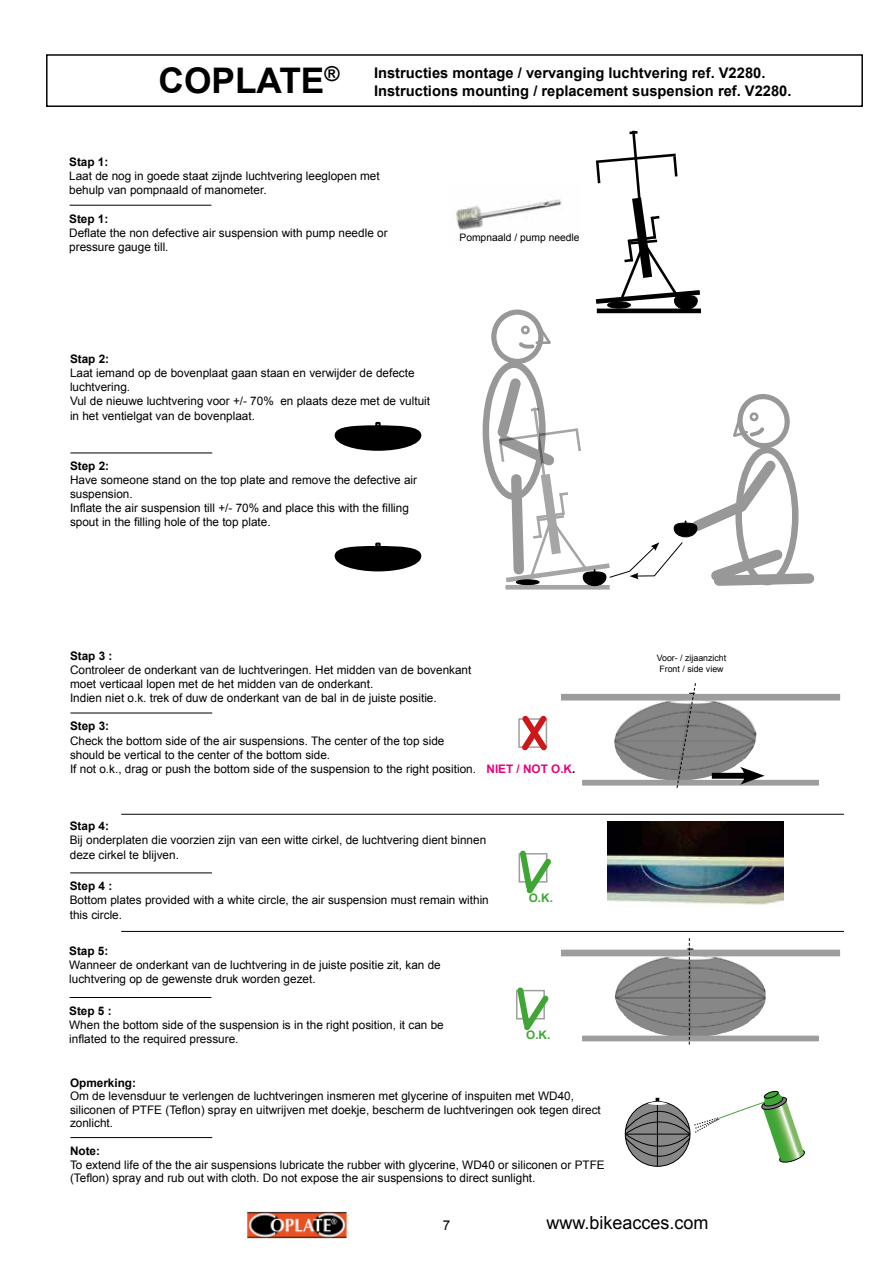
<style>
.page{position:relative;width:893px;height:1263px;background:#fff}
.page>*{position:absolute;margin:0;border:0;box-sizing:border-box;transform-origin:0 0}
.t1{font:700 35.25px "Arial";color:#000}
.t2{font:700 20.55px "Arial";color:#000}
.t3{font:18px "Arial";color:#000}
.t4{font:700 14.7px "Arial";color:#000}
.t5{font:13.5px "Arial";color:#000}
.t6{font:11.7px/14.1px "Arial";color:#000}
.t7{font:700 11.7px "Arial";color:#000}
.t8{font:700 11.7px "Arial";color:#e6007d}
.t9{font:700 11.7px "Arial";color:#3fa535}
.t10{font:10.35px "Arial";color:#000}
.t11{font:8.85px/10.6px "Arial";color:#000;text-align:center}
.s1{color:#000}
</style>
<div class="page">
<img style="left:247px;top:1212px;width:100px;height:26px">
<hr style="left:70px;top:713px;width:142px;height:1px;background:#000">
<svg style="left:518px;top:715px;width:30px;height:36px"></svg>
<img style="left:614px;top:693px;width:142px;height:87px">
<div style="left:583px;top:780px;width:235px;height:5px;background:#9d9d9c"></div>
<div style="left:561px;top:694px;width:279px;height:6px;background:#9d9d9c"></div>
<svg style="left:676px;top:683px;width:20px;height:105px"></svg>
<div style="left:712px;top:773px;width:38px;height:6px;background:#000"></div>
<svg style="left:740px;top:767px;width:25px;height:18px"></svg>
<hr style="left:70px;top:997px;width:141px;height:1px;background:#000">
<img style="left:615px;top:948px;width:151px;height:88px">
<div style="left:583px;top:1036px;width:235px;height:5px;background:#9d9d9c"></div>
<div style="left:561px;top:950px;width:279px;height:6px;background:#9d9d9c"></div>
<svg style="left:689px;top:938px;width:1px;height:106px"></svg>
<svg style="left:516px;top:987px;width:33px;height:44px"></svg>
<hr style="left:121px;top:931px;width:723px;height:1px;background:#000">
<img style="left:607px;top:822px;width:176px;height:83px">
<hr style="left:70px;top:872px;width:142px;height:1px;background:#000">
<svg style="left:518px;top:850px;width:33px;height:44px"></svg>
<hr style="left:121px;top:814px;width:723px;height:1px;background:#000">
<div style="left:483px;top:361px;width:63px;height:139px;border:7px solid #999898;border-radius:50%"></div>
<svg style="left:494px;top:312px;width:47px;height:49px"></svg>
<div style="left:491px;top:309px;width:52px;height:55px;border:5px solid #999898;border-radius:50%"></div>
<svg style="left:515px;top:322px;width:36px;height:28px"></svg>
<svg style="left:490px;top:371px;width:325px;height:219px"></svg>
<hr style="left:70px;top:1137px;width:142px;height:1px;background:#000">
<svg style="left:625px;top:1090px;width:180px;height:77px"></svg>
<svg style="left:334px;top:422px;width:88px;height:29px"></svg>
<hr style="left:70px;top:453px;width:142px;height:1px;background:#000">
<svg style="left:334px;top:543px;width:88px;height:29px"></svg>
<div style="left:46px;top:54px;width:817px;height:53px;border:1px solid #000"></div>
<hr style="left:70px;top:205px;width:141px;height:1px;background:#000">
<hr style="left:597px;top:309px;width:104px;height:4px;background:#000">
<svg style="left:595px;top:130px;width:106px;height:180px"></svg>
<img style="left:455px;top:199px;width:107px;height:31px">
<h2 class="t2" style="left:324px;top:60px;width:17px">®</h2>
<h1 class="t1" style="left:159px;top:57px;width:167px">COPLATE</h1>
<p class="t4" style="left:374px;top:63px;width:393px">Instructies montage / vervanging luchtvering ref. V2280.</p>
<p class="t4" style="left:374px;top:81px;width:419px">Instructions mounting / replacement suspension ref. V2280.</p>
<p class="t7" style="left:69px;top:154px;width:41px">Stap 1:</p>
<p class="t6" style="left:69px;top:169px;width:312px">Laat de nog in goede staat zijnde luchtvering leeglopen met behulp van pompnaald of manometer.</p>
<p class="t7" style="left:69px;top:211px;width:41px">Step 1:</p>
<p class="t6" style="left:69px;top:226px;width:320px">Deflate the non defective air suspension with pump needle or pressure gauge till.</p>
<p class="t10" style="left:459px;top:231px;width:122px">Pompnaald / pump needle</p>
<p class="t7" style="left:70px;top:351px;width:41px">Stap 2:</p>
<p class="t6" style="left:70px;top:366px;width:362px">Laat iemand op de bovenplaat gaan staan en verwijder de defecte luchtvering.<br>Vul de nieuwe luchtvering voor +/- 70% en plaats deze met de vultuit in het ventielgat van de bovenplaat.</p>
<p class="t7" style="left:70px;top:458px;width:41px">Step 2:</p>
<p class="t6" style="left:70px;top:473px;width:349px">Have someone stand on the top plate and remove the defective air suspension.<br>Inflate the air suspension till +/- 70% and place this with the filling spout in the filling hole of the top plate.</p>
<p class="t7" style="left:70px;top:648px;width:44px">Stap 3 :</p>
<p class="t6" style="left:70px;top:663px;width:403px">Controleer de onderkant van de luchtveringen. Het midden van de bovenkant moet verticaal lopen met de het midden van de onderkant.<br>Indien niet o.k. trek of duw de onderkant van de bal in de juiste positie.</p>
<p class="t7" style="left:70px;top:718px;width:41px">Step 3:</p>
<p class="t6" style="left:70px;top:733px;width:407px">Check the bottom side of the air suspensions. The center of the top side should be vertical to the center of the bottom side.<br>If not o.k., drag or push the bottom side of the suspension to the right position.</p>
<p class="t8" style="left:486px;top:761px;width:90px">NIET / NOT O.K<span class="s1">.</span></p>
<p class="t7" style="left:70px;top:818px;width:41px">Stap 4:</p>
<p class="t6" style="left:70px;top:833px;width:418px">Bij onderplaten die voorzien zijn van een witte cirkel, de luchtvering dient binnen deze cirkel te blijven.</p>
<p class="t7" style="left:70px;top:878px;width:44px">Step 4 :</p>
<p class="t6" style="left:70px;top:893px;width:420px">Bottom plates provided with a white circle, the air suspension must remain within this circle.</p>
<p class="t9" style="left:529px;top:890px;width:26px">O.K.</p>
<p class="t7" style="left:69px;top:943px;width:41px">Stap 5:</p>
<p class="t6" style="left:69px;top:958px;width:373px">Wanneer de onderkant van de luchtvering in de juiste positie zit, kan de luchtvering op de gewenste druk worden gezet.</p>
<p class="t7" style="left:69px;top:1003px;width:44px">Step 5 :</p>
<p class="t6" style="left:69px;top:1018px;width:376px">When the bottom side of the suspension is in the right position, it can be inflated to the required pressure.</p>
<p class="t9" style="left:526px;top:1027px;width:26px">O.K.</p>
<p class="t7" style="left:70px;top:1075px;width:68px">Opmerking:</p>
<p class="t6" style="left:70px;top:1090px;width:532px;line-height:13.2px">Om de levensduur te verlengen de luchtveringen insmeren met glycerine of inspuiten met WD40, siliconen of PTFE (Teflon) spray en uitwrijven met doekje, bescherm de luchtveringen ook tegen direct zonlicht.</p>
<p class="t7" style="left:70px;top:1143px;width:32px">Note:</p>
<p class="t6" style="left:70px;top:1158px;width:536px;line-height:13.2px">To extend life of the the air suspensions lubricate the rubber with glycerine, WD40 or siliconen or PTFE (Teflon) spray and rub out with cloth. Do not expose the air suspensions to direct sunlight.</p>
<p class="t11" style="left:657px;top:653px;width:71px">Voor- / zijaanzicht<br>Front / side view</p>
<p class="t5" style="left:443px;top:1217px;width:9px">7</p>
<h3 class="t3" style="left:546px;top:1211px;width:164px">www.bikeacces.com</h3>
</div>
